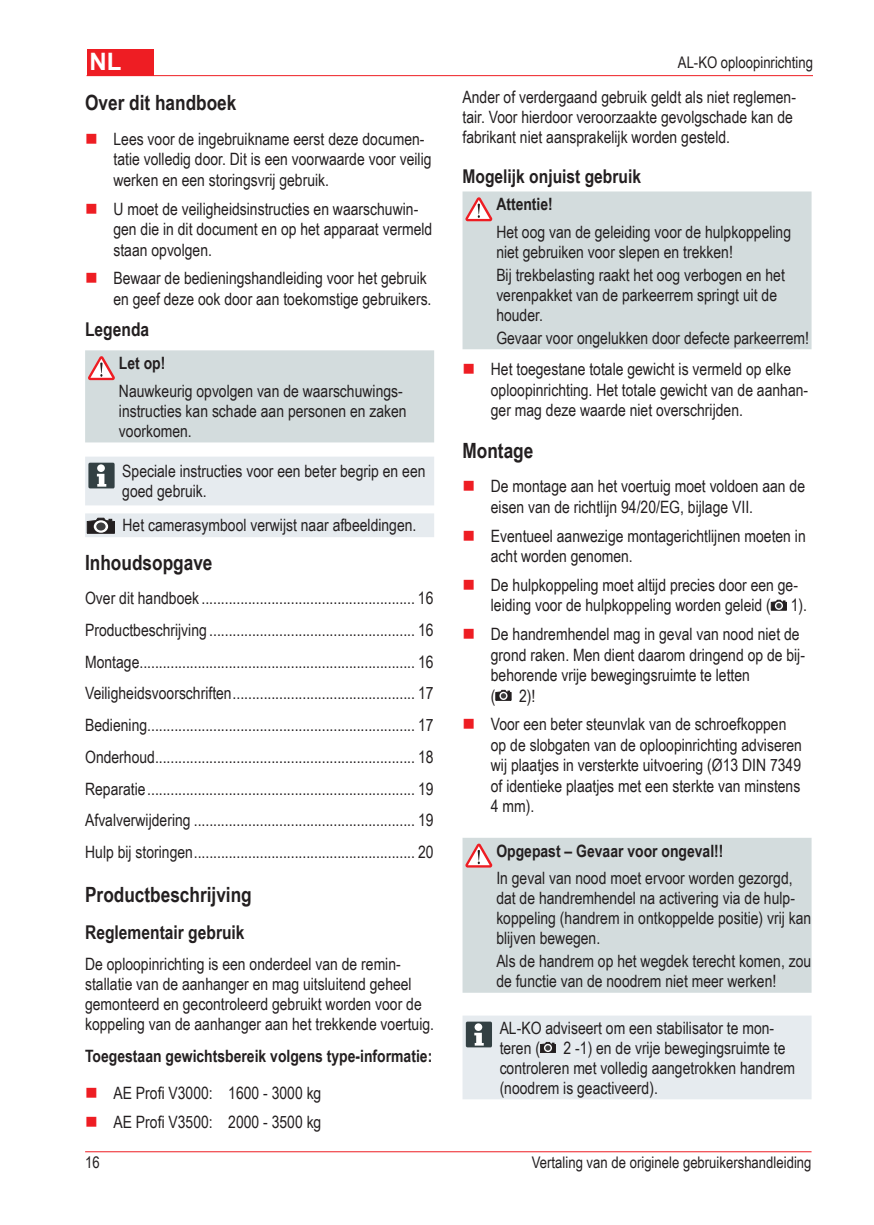
<style>
.page{position:relative;width:874px;height:1225px;background:#fff}
.page>*{position:absolute;margin:0;border:0;box-sizing:border-box;transform-origin:0 0}
.t1{font:700 24px "Arial";color:#fff}
.t2{font:700 21px "Arial Narrow";color:#231f20}
.t3{font:700 19px "Arial Narrow";color:#231f20}
.t4{font:17px/20px "Arial Narrow";color:#231f20}
.t5{font:700 17px "Arial Narrow";color:#231f20}
.t6{font:16px "Arial Narrow";color:#231f20}
</style>
<div class="page">
<div style="left:86px;top:49px;width:67px;height:27px;background:#ee1d23"></div>
<hr style="left:85px;top:1151px;width:726px;height:1px;background:#ee1d23">
<hr style="left:86px;top:75px;width:726px;height:1px;background:#ee1d23">
<div style="left:85px;top:350px;width:349px;height:92px;background:#d3dcdd"></div>
<div style="left:85px;top:457px;width:349px;height:48px;background:#e6ebef"></div>
<div style="left:97px;top:464px;width:8px;height:8px;background:#fff;border-radius:50%"></div>
<svg style="left:85px;top:513px;width:349px;height:24px;background:#dfe3e7"></svg>
<svg style="left:770px;top:600px;width:16px;height:10px"></svg>
<svg style="left:495px;top:690px;width:16px;height:11px"></svg>
<div style="left:462px;top:838px;width:349px;height:154px;background:#d3dcdd"></div>
<svg style="left:465px;top:843px;width:27px;height:24px"></svg>
<div style="left:462px;top:1015px;width:349px;height:84px;background:#e6ebef"></div>
<div style="left:462px;top:191px;width:349px;height:158px;background:#d3dcdd"></div>
<svg style="left:465px;top:197px;width:27px;height:24px"></svg>
<h1 class="t1" style="left:89px;top:46px;width:33px">NL</h1>
<p class="t2" style="left:85px;top:87px;width:153px">Over dit handboek</p>
<p class="t4" style="left:113px;top:128px;width:319px">Lees voor de ingebruikname eerst deze documen&shy;tatie volledig door. Dit is een voorwaarde voor veilig werken en een storingsvrij gebruik.</p>
<p class="t4" style="left:113px;top:198px;width:320px">U moet de veiligheidsinstructies en waarschuwin&shy;gen die in dit document en op het apparaat vermeld staan opvolgen.</p>
<p class="t4" style="left:113px;top:268px;width:319px">Bewaar de bedieningshandleiding voor het gebruik en geef deze ook door aan toekomstige gebruikers.</p>
<p class="t3" style="left:85px;top:315px;width:66px">Legenda</p>
<p class="t5" style="left:119px;top:350px;width:48px">Let op!</p>
<p class="t4" style="left:119px;top:380px;width:289px">Nauwkeurig opvolgen van de waarschuwings&shy;instructies kan schade aan personen en zaken voorkomen.</p>
<p class="t4" style="left:122px;top:460px;width:304px">Speciale instructies voor een beter begrip en een goed gebruik.</p>
<p class="t4" style="left:122px;top:515px;width:295px">Het camerasymbool verwijst naar afbeeldingen.</p>
<p class="t2" style="left:85px;top:546px;width:129px">Inhoudsopgave</p>
<p class="t4" style="left:85px;top:582px;width:350px;line-height:31.8px;text-align:justify">Over dit handboek ....................................................... 16<br>Productbeschrijving ..................................................... 16<br>Montage....................................................................... 16<br>Veiligheidsvoorschriften............................................... 17<br>Bediening..................................................................... 17<br>Onderhoud................................................................... 18<br>Reparatie..................................................................... 19<br>Afvalverwijdering ......................................................... 19<br>Hulp bij storingen......................................................... 20</p>
<p class="t2" style="left:85px;top:878px;width:168px">Productbeschrijving</p>
<p class="t3" style="left:85px;top:917px;width:161px">Reglementair gebruik</p>
<p class="t4" style="left:85px;top:953px;width:350px">De oploopinrichting is een onderdeel van de remin&shy;stallatie van de aanhanger en mag uitsluitend geheel gemonteerd en gecontroleerd gebruikt worden voor de koppeling van de aanhanger aan het trekkende voertuig.</p>
<p class="t5" style="left:85px;top:1043px;width:348px">Toegestaan gewichtsbereik volgens type-informatie:</p>
<p class="t4" style="left:113px;top:1078px;width:209px;line-height:28.8px">AE Profi V3000: 1600 - 3000 kg<br>AE Profi V3500: 2000 - 3500 kg</p>
<p class="t6" style="left:677px;top:51px;width:136px">AL-KO oploopinrichting</p>
<p class="t4" style="left:462px;top:86px;width:335px">Ander of verdergaand gebruik geldt als niet reglemen&shy;tair. Voor hierdoor veroorzaakte gevolgschade kan de fabrikant niet aansprakelijk worden gesteld.</p>
<p class="t3" style="left:462px;top:162px;width:180px">Mogelijk onjuist gebruik</p>
<p class="t5" style="left:496px;top:191px;width:58px">Attentie!</p>
<p class="t4" style="left:496px;top:221px;width:296px">Het oog van de geleiding voor de hulpkoppeling niet gebruiken voor slepen en trekken!</p>
<p class="t4" style="left:496px;top:264px;width:290px">Bij trekbelasting raakt het oog verbogen en het verenpakket van de parkeerrem springt uit de houder.</p>
<p class="t4" style="left:490px;top:321px;width:319px;line-height:31.8px;text-indent:5px">Gevaar voor ongelukken door defecte parkeerrem!<br>Het toegestane totale gewicht is vermeld op elke</p>
<p class="t4" style="left:490px;top:379px;width:318px">oploopinrichting. Het totale gewicht van de aanhan&shy;ger mag deze waarde niet overschrijden.</p>
<p class="t2" style="left:462px;top:434px;width:72px">Montage</p>
<p class="t4" style="left:490px;top:475px;width:315px">De montage aan het voertuig moet voldoen aan de eisen van de richtlijn 94/20/EG, bijlage VII.</p>
<p class="t4" style="left:490px;top:525px;width:316px">Eventueel aanwezige montagerichtlijnen moeten in acht worden genomen.</p>
<p class="t4" style="left:490px;top:574px;width:317px">De hulpkoppeling moet altijd precies door een ge&shy;leiding voor de hulpkoppeling worden geleid ( 1).</p>
<p class="t4" style="left:490px;top:623px;width:315px">De handremhendel mag in geval van nood niet de grond raken. Men dient daarom dringend op de bij&shy;behorende vrije bewegingsruimte te letten<br>(</p>
<p class="t4" style="left:490px;top:680px;width:297px;line-height:28.8px;text-indent:28px">2)!<br>Voor een beter steunvlak van de schroefkoppen</p>
<p class="t4" style="left:490px;top:734px;width:312px;text-align:justify">op de slobgaten van de oploopinrichting adviseren wij plaatjes in versterkte uitvoering (Ø13 DIN 7349 of identieke plaatjes met een sterkte van minstens 4 mm).</p>
<p class="t5" style="left:496px;top:837px;width:229px">Opgepast – Gevaar voor ongeval!!</p>
<p class="t4" style="left:496px;top:867px;width:316px">In geval van nood moet ervoor worden gezorgd, dat de handremhendel na activering via de hulp&shy;koppeling (handrem in ontkoppelde positie) vrij kan blijven bewegen.</p>
<p class="t4" style="left:496px;top:950px;width:316px">Als de handrem op het wegdek terecht komen, zou de functie van de noodrem niet meer werken!</p>
<p class="t4" style="left:499px;top:1017px;width:276px">AL-KO adviseert om een stabilisator te mon&shy;teren (</p>
<p class="t4" style="left:499px;top:1037px;width:297px;text-indent:64px">2 -1) en de vrije bewegingsruimte te controleren met volledig aangetrokken handrem (noodrem is geactiveerd).</p>
<p class="t6" style="left:85px;top:1150px;width:16px">16</p>
<p class="t6" style="left:531px;top:1150px;width:281px">Vertaling van de originele gebruikershandleiding</p>
</div>
